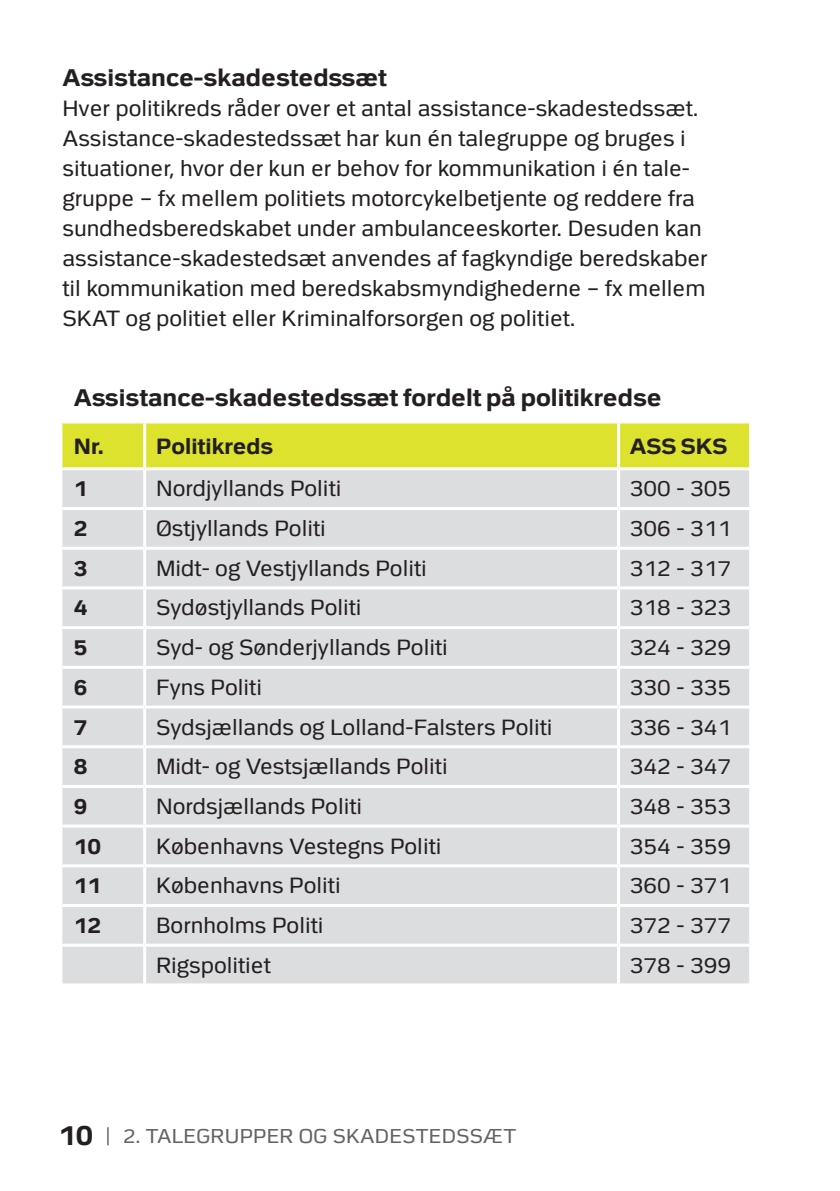
<style>
.page{position:relative;width:840px;height:1191px;background:#fff}
.page>*{position:absolute;margin:0;border:0;box-sizing:border-box;transform-origin:0 0}
.t1{font:700 24px "Politi";color:#231f20}
.t2{font:22px/30px "Politi";color:#231f20}
.t3{font:700 22px "Politi";color:#231f20}
.t4{font:20px "Politi";letter-spacing:.015em;color:#636366}
.s1{font-weight:700;font-size:28px;color:#231f20}
.s2{font-size:24px;color:#231f20}
</style>
<div class="page">
<div style="left:62px;top:423px;width:686px;height:44px;background:#dde22f"></div>
<div style="left:62px;top:470px;width:686px;height:513px;background:#dcdddf"></div>
<hr style="left:143px;top:423px;width:3px;height:44px;background:#fff">
<hr style="left:616px;top:423px;width:3px;height:44px;background:#fff">
<hr style="left:143px;top:470px;width:3px;height:37px;background:#fff">
<hr style="left:616px;top:470px;width:3px;height:37px;background:#fff">
<hr style="left:62px;top:507px;width:83px;height:3px;background:#fff">
<hr style="left:145px;top:507px;width:473px;height:3px;background:#fff">
<hr style="left:143px;top:510px;width:3px;height:37px;background:#fff">
<hr style="left:618px;top:507px;width:130px;height:3px;background:#fff">
<hr style="left:616px;top:510px;width:3px;height:37px;background:#fff">
<hr style="left:62px;top:547px;width:83px;height:3px;background:#fff">
<hr style="left:145px;top:547px;width:473px;height:3px;background:#fff">
<hr style="left:143px;top:550px;width:3px;height:36px;background:#fff">
<hr style="left:618px;top:547px;width:130px;height:3px;background:#fff">
<hr style="left:616px;top:550px;width:3px;height:36px;background:#fff">
<hr style="left:62px;top:586px;width:83px;height:3px;background:#fff">
<hr style="left:145px;top:586px;width:473px;height:3px;background:#fff">
<hr style="left:143px;top:589px;width:3px;height:37px;background:#fff">
<hr style="left:618px;top:586px;width:130px;height:3px;background:#fff">
<hr style="left:616px;top:589px;width:3px;height:37px;background:#fff">
<hr style="left:62px;top:626px;width:83px;height:3px;background:#fff">
<hr style="left:145px;top:626px;width:473px;height:3px;background:#fff">
<hr style="left:143px;top:629px;width:3px;height:37px;background:#fff">
<hr style="left:618px;top:626px;width:130px;height:3px;background:#fff">
<hr style="left:616px;top:629px;width:3px;height:37px;background:#fff">
<hr style="left:62px;top:666px;width:83px;height:3px;background:#fff">
<hr style="left:145px;top:666px;width:473px;height:3px;background:#fff">
<hr style="left:143px;top:669px;width:3px;height:36px;background:#fff">
<hr style="left:618px;top:666px;width:130px;height:3px;background:#fff">
<hr style="left:616px;top:669px;width:3px;height:36px;background:#fff">
<hr style="left:62px;top:705px;width:83px;height:3px;background:#fff">
<hr style="left:145px;top:705px;width:473px;height:3px;background:#fff">
<hr style="left:143px;top:708px;width:3px;height:37px;background:#fff">
<hr style="left:618px;top:705px;width:130px;height:3px;background:#fff">
<hr style="left:616px;top:708px;width:3px;height:37px;background:#fff">
<hr style="left:62px;top:745px;width:83px;height:3px;background:#fff">
<hr style="left:145px;top:745px;width:473px;height:3px;background:#fff">
<hr style="left:143px;top:748px;width:3px;height:37px;background:#fff">
<hr style="left:618px;top:745px;width:130px;height:3px;background:#fff">
<hr style="left:616px;top:748px;width:3px;height:37px;background:#fff">
<hr style="left:62px;top:785px;width:83px;height:3px;background:#fff">
<hr style="left:145px;top:785px;width:473px;height:3px;background:#fff">
<hr style="left:143px;top:788px;width:3px;height:36px;background:#fff">
<hr style="left:618px;top:785px;width:130px;height:3px;background:#fff">
<hr style="left:616px;top:788px;width:3px;height:36px;background:#fff">
<hr style="left:62px;top:824px;width:83px;height:3px;background:#fff">
<hr style="left:145px;top:824px;width:473px;height:3px;background:#fff">
<hr style="left:143px;top:827px;width:3px;height:37px;background:#fff">
<hr style="left:618px;top:824px;width:130px;height:3px;background:#fff">
<hr style="left:616px;top:827px;width:3px;height:37px;background:#fff">
<hr style="left:62px;top:864px;width:83px;height:3px;background:#fff">
<hr style="left:145px;top:864px;width:473px;height:3px;background:#fff">
<hr style="left:143px;top:867px;width:3px;height:37px;background:#fff">
<hr style="left:618px;top:864px;width:130px;height:3px;background:#fff">
<hr style="left:616px;top:867px;width:3px;height:37px;background:#fff">
<hr style="left:62px;top:904px;width:83px;height:3px;background:#fff">
<hr style="left:145px;top:904px;width:473px;height:3px;background:#fff">
<hr style="left:143px;top:907px;width:3px;height:36px;background:#fff">
<hr style="left:618px;top:904px;width:130px;height:3px;background:#fff">
<hr style="left:616px;top:907px;width:3px;height:36px;background:#fff">
<hr style="left:143px;top:946px;width:3px;height:37px;background:#fff">
<hr style="left:616px;top:946px;width:3px;height:37px;background:#fff">
<hr style="left:62px;top:943px;width:83px;height:3px;background:#fff">
<hr style="left:145px;top:943px;width:473px;height:3px;background:#fff">
<hr style="left:618px;top:943px;width:130px;height:3px;background:#fff">
<h2 class="t1" style="left:62px;top:64px;width:326px">Assistance-skadestedssæt</h2>
<p class="t2" style="left:62px;top:93px;width:646px">Hver politikreds råder over et antal assistance-skadestedssæt.<br>Assistance-skadestedssæt har kun én talegruppe og bruges i situationer, hvor der kun er behov for kommunikation i én tale&shy;gruppe – fx mellem politiets motorcykelbetjente og reddere fra sundhedsberedskabet under ambulanceeskorter. Desuden kan assistance-skadestedsæt anvendes af fagkyndige beredskaber til kommunikation med beredskabsmyndighederne – fx mellem SKAT og politiet eller Kriminalforsorgen og politiet.</p>
<h2 class="t1" style="left:74px;top:385px;width:589px">Assistance-skadestedssæt fordelt på politikredse</h2>
<p class="t3" style="left:74px;top:434px;width:32px">Nr.</p>
<p class="t3" style="left:156px;top:434px;width:119px">Politikreds</p>
<p class="t3" style="left:629px;top:434px;width:99px">ASS SKS</p>
<p class="t3" style="left:74px;top:477px;width:15px">1</p>
<p class="t2" style="left:156px;top:474px;width:187px">Nordjyllands Politi</p>
<p class="t2" style="left:629px;top:474px;width:102px">300 - 305</p>
<p class="t3" style="left:74px;top:516px;width:15px">2</p>
<p class="t2" style="left:156px;top:513px;width:171px">Østjyllands Politi</p>
<p class="t2" style="left:629px;top:513px;width:102px">306 - 311</p>
<p class="t3" style="left:74px;top:556px;width:15px">3</p>
<p class="t2" style="left:156px;top:553px;width:272px">Midt- og Vestjyllands Politi</p>
<p class="t2" style="left:629px;top:553px;width:102px">312 - 317</p>
<p class="t3" style="left:74px;top:596px;width:15px">4</p>
<p class="t2" style="left:156px;top:593px;width:207px">Sydøstjyllands Politi</p>
<p class="t2" style="left:629px;top:593px;width:102px">318 - 323</p>
<p class="t3" style="left:74px;top:635px;width:15px">5</p>
<p class="t2" style="left:156px;top:633px;width:293px">Syd- og Sønderjyllands Politi</p>
<p class="t2" style="left:629px;top:633px;width:102px">324 - 329</p>
<p class="t3" style="left:74px;top:675px;width:15px">6</p>
<p class="t2" style="left:156px;top:672px;width:107px">Fyns Politi</p>
<p class="t2" style="left:629px;top:672px;width:102px">330 - 335</p>
<p class="t3" style="left:74px;top:715px;width:15px">7</p>
<p class="t2" style="left:156px;top:712px;width:398px">Sydsjællands og Lolland-Falsters Politi</p>
<p class="t2" style="left:629px;top:712px;width:102px">336 - 341</p>
<p class="t3" style="left:74px;top:754px;width:15px">8</p>
<p class="t2" style="left:156px;top:752px;width:293px">Midt- og Vestsjællands Politi</p>
<p class="t2" style="left:629px;top:752px;width:102px">342 - 347</p>
<p class="t3" style="left:74px;top:794px;width:15px">9</p>
<p class="t2" style="left:156px;top:791px;width:207px">Nordsjællands Politi</p>
<p class="t2" style="left:629px;top:791px;width:102px">348 - 353</p>
<p class="t3" style="left:74px;top:834px;width:29px">10</p>
<p class="t2" style="left:156px;top:831px;width:287px">Københavns Vestegns Politi</p>
<p class="t2" style="left:629px;top:831px;width:102px">354 - 359</p>
<p class="t3" style="left:74px;top:874px;width:29px">11</p>
<p class="t2" style="left:156px;top:871px;width:186px">Københavns Politi</p>
<p class="t2" style="left:629px;top:871px;width:102px">360 - 371</p>
<p class="t3" style="left:74px;top:913px;width:29px">12</p>
<p class="t2" style="left:156px;top:910px;width:169px">Bornholms Politi</p>
<p class="t2" style="left:629px;top:910px;width:102px">372 - 377</p>
<p class="t2" style="left:156px;top:950px;width:116px">Rigspolitiet</p>
<p class="t2" style="left:629px;top:950px;width:102px">378 - 399</p>
<p class="t4" style="left:58px;top:1125px;width:459px"><span class="s1">10</span> <span class="s2">|</span> 2. TALEGRUPPER OG SKADESTEDSSÆT</p>
</div>
